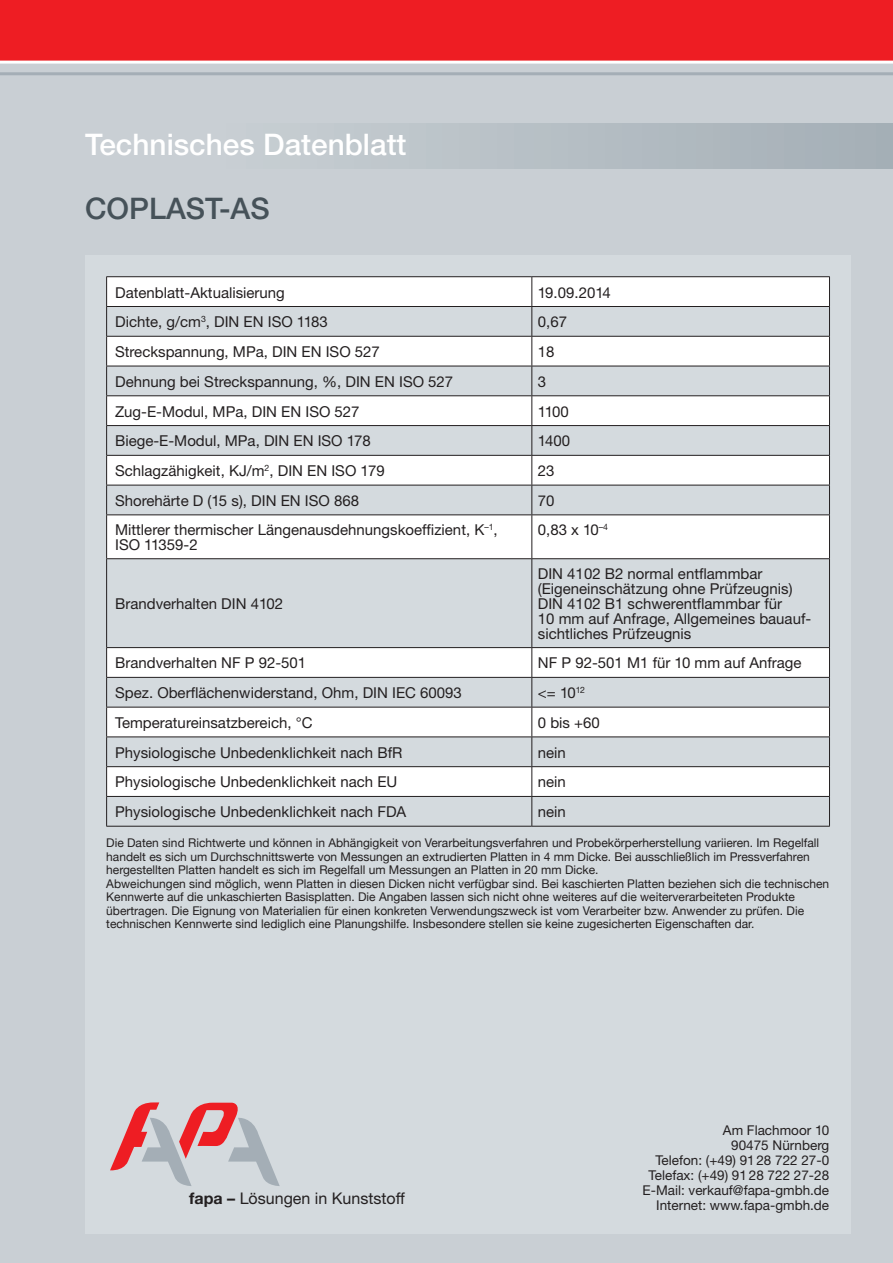
<style>
.page{position:relative;width:893px;height:1263px;background:#c9cfd4}
.page>*{position:absolute;margin:0;border:0;box-sizing:border-box;transform-origin:0 0}
.t1{font:500 29.7px "Helvetica Neue";color:#fff}
.t2{font:500 29.7px "Helvetica Neue";color:#465259}
.t3{font:16.05px "Helvetica Neue";color:#231f20}
.t4{font:15px/15px "Helvetica Neue";color:#231f20}
.t5{font:13.5px/15px "Helvetica Neue";color:#231f20;text-align:right}
.t6{font:12px/13.5px "Helvetica Neue";color:#231f20}
.s1{font-weight:700}
</style>
<div class="page">
<div style="left:0;top:0;width:893px;height:62px;background:#ee1d23"></div>
<hr style="left:0;top:61px;width:893px;height:3px;background:#fff">
<hr style="left:0;top:72px;width:893px;height:3px;background:#a4aeb6">
<div style="left:43px;top:123px;width:850px;height:46px;background:linear-gradient(to right,#cfd4d9,#a5b0b7)"></div>
<div style="left:85px;top:255px;width:765px;height:978px;background:#d4dade"></div>
<svg style="left:107px;top:277px;width:722px;height:519px"></svg>
<hr style="left:106px;top:276px;width:426px;height:1px;background:#231f20">
<hr style="left:532px;top:276px;width:298px;height:1px;background:#231f20">
<hr style="left:106px;top:306px;width:426px;height:1px;background:#231f20">
<hr style="left:532px;top:306px;width:298px;height:1px;background:#231f20">
<hr style="left:106px;top:336px;width:426px;height:1px;background:#231f20">
<hr style="left:532px;top:336px;width:298px;height:1px;background:#231f20">
<hr style="left:106px;top:366px;width:426px;height:1px;background:#231f20">
<hr style="left:532px;top:366px;width:298px;height:1px;background:#231f20">
<hr style="left:106px;top:395px;width:426px;height:1px;background:#231f20">
<hr style="left:532px;top:395px;width:298px;height:1px;background:#231f20">
<hr style="left:106px;top:425px;width:426px;height:1px;background:#231f20">
<hr style="left:532px;top:425px;width:298px;height:1px;background:#231f20">
<hr style="left:106px;top:455px;width:426px;height:1px;background:#231f20">
<hr style="left:532px;top:455px;width:298px;height:1px;background:#231f20">
<hr style="left:106px;top:485px;width:426px;height:1px;background:#231f20">
<svg style="left:106px;top:277px;width:1px;height:237px"></svg>
<hr style="left:532px;top:485px;width:298px;height:1px;background:#231f20">
<svg style="left:531px;top:277px;width:1px;height:237px"></svg>
<svg style="left:829px;top:277px;width:1px;height:237px"></svg>
<hr style="left:106px;top:514px;width:426px;height:1px;background:#231f20">
<hr style="left:106px;top:515px;width:1px;height:43px;background:#231f20">
<hr style="left:532px;top:514px;width:298px;height:1px;background:#231f20">
<hr style="left:531px;top:515px;width:1px;height:43px;background:#231f20">
<hr style="left:829px;top:515px;width:1px;height:43px;background:#231f20">
<hr style="left:106px;top:558px;width:426px;height:1px;background:#231f20">
<hr style="left:106px;top:559px;width:1px;height:88px;background:#231f20">
<hr style="left:532px;top:558px;width:298px;height:1px;background:#231f20">
<hr style="left:531px;top:559px;width:1px;height:88px;background:#231f20">
<hr style="left:829px;top:559px;width:1px;height:88px;background:#231f20">
<hr style="left:106px;top:647px;width:426px;height:1px;background:#231f20">
<hr style="left:532px;top:647px;width:298px;height:1px;background:#231f20">
<hr style="left:106px;top:677px;width:426px;height:1px;background:#231f20">
<hr style="left:532px;top:677px;width:298px;height:1px;background:#231f20">
<hr style="left:106px;top:707px;width:426px;height:1px;background:#231f20">
<hr style="left:532px;top:707px;width:298px;height:1px;background:#231f20">
<hr style="left:106px;top:736px;width:426px;height:1px;background:#231f20">
<hr style="left:532px;top:736px;width:298px;height:1px;background:#231f20">
<hr style="left:106px;top:766px;width:426px;height:1px;background:#231f20">
<hr style="left:532px;top:766px;width:298px;height:1px;background:#231f20">
<hr style="left:106px;top:796px;width:426px;height:1px;background:#231f20">
<svg style="left:106px;top:648px;width:1px;height:178px"></svg>
<hr style="left:532px;top:796px;width:298px;height:1px;background:#231f20">
<svg style="left:531px;top:648px;width:1px;height:178px"></svg>
<svg style="left:829px;top:648px;width:1px;height:178px"></svg>
<hr style="left:106px;top:826px;width:426px;height:1px;background:#231f20">
<hr style="left:532px;top:826px;width:298px;height:1px;background:#231f20">
<svg style="left:110px;top:1102px;width:170px;height:84px"></svg>
<h1 class="t1" style="left:85px;top:127px;width:323px">Technisches Datenblatt</h1>
<h1 class="t2" style="left:85px;top:191px;width:186px">COPLAST-AS</h1>
<p class="t4" style="left:115px;top:284px;width:171px">Datenblatt-Aktualisierung</p>
<p class="t4" style="left:538px;top:284px;width:74px">19.09.2014</p>
<p class="t4" style="left:115px;top:314px;width:214px">Dichte, g/cm<sup>3</sup>, DIN EN ISO 1183</p>
<p class="t4" style="left:538px;top:314px;width:31px">0,67</p>
<p class="t4" style="left:115px;top:344px;width:266px">Streckspannung, MPa, DIN EN ISO 527</p>
<p class="t4" style="left:538px;top:344px;width:18px">18</p>
<p class="t4" style="left:115px;top:374px;width:340px">Dehnung bei Streckspannung, %, DIN EN ISO 527</p>
<p class="t4" style="left:538px;top:374px;width:10px">3</p>
<p class="t4" style="left:115px;top:403px;width:246px">Zug-E-Modul, MPa, DIN EN ISO 527</p>
<p class="t4" style="left:538px;top:403px;width:32px">1100</p>
<p class="t4" style="left:115px;top:433px;width:257px">Biege-E-Modul, MPa, DIN EN ISO 178</p>
<p class="t4" style="left:538px;top:433px;width:34px">1400</p>
<p class="t4" style="left:115px;top:463px;width:271px">Schlagzähigkeit, KJ/m<sup>2</sup>, DIN EN ISO 179</p>
<p class="t4" style="left:538px;top:463px;width:18px">23</p>
<p class="t4" style="left:115px;top:493px;width:245px">Shorehärte D (15 s), DIN EN ISO 868</p>
<p class="t4" style="left:538px;top:493px;width:18px">70</p>
<p class="t4" style="left:115px;top:522px;width:384px">Mittlerer thermischer Längenausdehnungskoeffizient, K<sup>–1</sup>,<br>ISO 11359-2</p>
<p class="t4" style="left:538px;top:522px;width:72px">0,83 x 10<sup>–4</sup></p>
<p class="t4" style="left:115px;top:596px;width:170px">Brandverhalten DIN 4102</p>
<p class="t4" style="left:538px;top:566px;width:275px">DIN 4102 B2 normal entflammbar (Eigeneinschätzung ohne Prüfzeugnis)<br>DIN 4102 B1 schwerentflammbar für<br>10 mm auf Anfrage, Allgemeines bauauf&shy;sichtliches Prüfzeugnis</p>
<p class="t4" style="left:115px;top:655px;width:193px">Brandverhalten NF P 92-501</p>
<p class="t4" style="left:538px;top:655px;width:265px">NF P 92-501 M1 für 10 mm auf Anfrage</p>
<p class="t4" style="left:115px;top:685px;width:348px">Spez. Oberflächenwiderstand, Ohm, DIN IEC 60093</p>
<p class="t4" style="left:538px;top:685px;width:49px">&lt;= 10<sup>12</sup></p>
<p class="t4" style="left:115px;top:715px;width:199px">Temperatureinsatzbereich, °C</p>
<p class="t4" style="left:538px;top:715px;width:64px">0 bis +60</p>
<p class="t4" style="left:115px;top:745px;width:289px">Physiologische Unbedenklichkeit nach BfR</p>
<p class="t4" style="left:538px;top:745px;width:30px">nein</p>
<p class="t4" style="left:115px;top:774px;width:284px">Physiologische Unbedenklichkeit nach EU</p>
<p class="t4" style="left:538px;top:774px;width:30px">nein</p>
<p class="t4" style="left:115px;top:804px;width:293px">Physiologische Unbedenklichkeit nach FDA</p>
<p class="t4" style="left:538px;top:804px;width:30px">nein</p>
<p class="t6" style="left:106px;top:837px;width:724px">Die Daten sind Richtwerte und können in Abhängigkeit von Verarbeitungsverfahren und Probekörperherstellung variieren. Im Regelfall handelt es sich um Durchschnittswerte von Messungen an extrudierten Platten in 4 mm Dicke. Bei ausschließlich im Pressverfahren hergestellten Platten handelt es sich im Regelfall um Messungen an Platten in 20 mm Dicke.<br>Abweichungen sind möglich, wenn Platten in diesen Dicken nicht verfügbar sind. Bei kaschierten Platten beziehen sich die technischen Kennwerte auf die unkaschierten Basisplatten. Die Angaben lassen sich nicht ohne weiteres auf die weiterverarbeiteten Produkte übertragen. Die Eignung von Materialien für einen konkreten Verwendungszweck ist vom Verarbeiter bzw. Anwender zu prüfen. Die technischen Kennwerte sind lediglich eine Planungshilfe. Insbesondere stellen sie keine zugesicherten Eigenschaften dar.</p>
<p class="t3" style="left:189px;top:1189px;width:217px"><span class="s1">fapa –</span> Lösungen in Kunststoff</p>
<p class="t5" style="left:643px;top:1122px;width:188px">Am Flachmoor 10<br>90475 Nürnberg<br>Telefon: (+49) 9128 722 27-0<br>Telefax: (+49) 91 28 722 27-28<br>E-Mail: verkauf@fapa-gmbh.de<br>Internet: www.fapa-gmbh.de</p>
</div>
